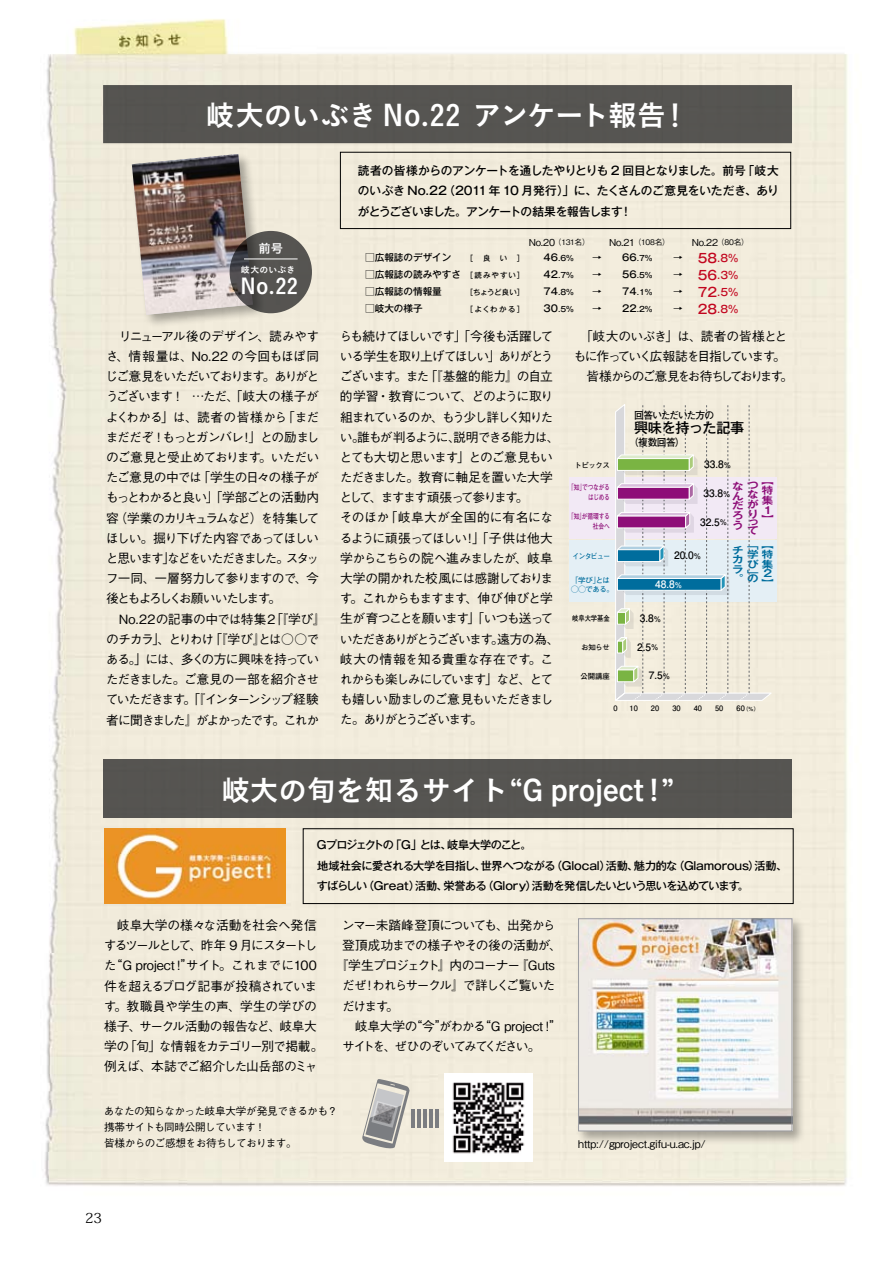
<style>
.page{position:relative;width:893px;height:1263px;background:#fff}
.page>*{position:absolute;margin:0;border:0;box-sizing:border-box;transform-origin:0 0}
.t1{font:28.65px "Koburina Go Std N W6";color:#fff}
.t2{font:28.65px "Koburina Go Std N W6";letter-spacing:-.025em;color:#fff}
.t3{font:21.15px "Koburina Go Std N W6";color:#fff}
.t4{font:500 14.1px "Gothic MB101 Pro";letter-spacing:-.02em;color:#000}
.t5{font:13.8px "Koz Min Pro";color:#000}
.t6{font:500 12.75px/20.2px "Gothic BBB Pro";letter-spacing:-.085em;color:#000}
.t7{font:500 12.75px/20.2px "Gothic BBB Pro";letter-spacing:-.04em;color:#000}
.t8{font:500 12.75px/20.2px "Gothic BBB Pro";letter-spacing:-.11em;color:#000}
.t9{font:500 12.75px "Gothic BBB Pro";letter-spacing:-.02em;color:#000}
.t10{font:500 12.75px "Gothic BBB Pro";letter-spacing:-.105em;color:#000}
.t11{font:500 12.75px "Gothic BBB Pro";letter-spacing:-.055em;color:#000}
.t12{font:500 12.75px "Gothic BBB Pro";letter-spacing:-.025em;color:#000}
.t13{font:500 12.75px "Gothic BBB Pro";letter-spacing:-.15em;color:#000}
.t14{font:12.3px "Koburina Go Std N W6";color:#fff}
.t15{font:500 11.7px/20.2px "Gothic MB101 Pro";letter-spacing:-.04em;color:#000;text-align:justify}
.t16{font:500 11.1px/20.2px "Gothic MB101 Pro";letter-spacing:-.045em;color:#000}
.t17{font:500 10.65px/15.9px "Gothic BBB Pro";letter-spacing:-.04em;color:#000}
.t18{font:500 10.65px "Gothic BBB Pro";letter-spacing:-.01em;color:#000}
.t19{font:700 10.2px "Futo Go B101 Pro";color:#000}
.t20{font:500 10.2px "Gothic MB101 Pro";color:#c2061f}
.t21{font:700 10.2px "Futo Go B101 Pro";color:#fff}
.t22{font:700 10.05px "Futo Go B101 Pro";letter-spacing:-.08em;color:#000}
.t23{font:700 9.9px/9.8px "Gothic MB101 Pro De";color:#8e0e78;scale:1.16 1}
.t24{font:700 9.75px/9.4px "Gothic MB101 Pro De";color:#006d9d;scale:1.18 1}
.t25{font:500 9.6px "Gothic MB101 Pro";color:#000}
.t26{font:500 9.6px "Gothic BBB Pr 6 N";color:#000}
.t27{font:8.85px "Koburina Go Std N W6";letter-spacing:.02em;color:#fff}
.t28{font:500 7.65px "Gothic BBB Pr 6 N";letter-spacing:-.045em;color:#000}
.t29{font:500 7.65px "Gothic MB101 Pro";color:#000}
.t30{font:700 7.5px "Futo Go B101 Pro";letter-spacing:-.02em;color:#000}
.t31{font:700 7.5px/9.3px "Futo Go B101 Pro";letter-spacing:-.03em;color:#8e0e78;text-align:right;scale:.77 1}
.t32{font:500 7.5px "Gothic MB101 Pro";letter-spacing:.04em;color:#000}
.t33{font:700 7.5px/9.3px "Futo Go B101 Pro";letter-spacing:-.08em;color:#006d9d}
.t34{font:700 7.5px "Futo Go B101 Pro";letter-spacing:-.08em;color:#006d9d;scale:.9 1}
.t35{font:700 7.5px "Futo Go B101 Pro";letter-spacing:-.02em;color:#000;scale:.86 1}
.t36{font:700 5.55px "Futo Go B101 Pro";color:#000}
.s1{font-size:9.6px}
.s2{font-size:7.65px}
.s3{font-size:9.6px;color:#000}
.s4{font-size:12.75px}
.s5{font-size:7.5px}
</style>
<div class="page">
<img style="left:44px;top:19px;width:804px;height:1167px">
<div style="left:130px;top:152px;width:136px;height:176px;background:#000;opacity:.31"></div>
<img style="left:132px;top:154px;width:121px;height:161px">
<div style="left:576px;top:916px;width:230px;height:229px;background:#000;opacity:.31"></div>
<img style="left:580px;top:920px;width:210px;height:209px">
<div style="left:578px;top:918px;width:214px;height:213px;border:1px solid #9b9ca0"></div>
<img style="left:445px;top:1074px;width:88px;height:87px">
<svg style="left:362px;top:1079px;width:48px;height:70px;background:#c6c3bc"></svg>
<hr style="left:412px;top:1109px;width:3px;height:18px;background:#7b7d81">
<hr style="left:418px;top:1109px;width:3px;height:18px;background:#7b7d81">
<hr style="left:423px;top:1109px;width:3px;height:18px;background:#7b7d81">
<hr style="left:429px;top:1109px;width:3px;height:18px;background:#7b7d81">
<hr style="left:435px;top:1109px;width:3px;height:18px;background:#7b7d81">
<img style="left:371px;top:1101px;width:27px;height:27px">
<div style="left:340px;top:152px;width:451px;height:77px;border:1px solid #000"></div>
<div style="left:303px;top:828px;width:490px;height:76px;border:1px solid #000"></div>
<div style="left:103px;top:85px;width:689px;height:58px;background:#565451"></div>
<div style="left:103px;top:760px;width:689px;height:58px;background:#565551"></div>
<svg style="left:230px;top:231px;width:82px;height:82px;background:#51504e"></svg>
<hr style="left:244px;top:259px;width:54px;height:1px;background:#fff">
<img style="left:104px;top:828px;width:181px;height:76px">
<div style="left:569px;top:540px;width:208px;height:62px;background:#e4eff5"></div>
<div style="left:569px;top:477px;width:208px;height:62px;background:#f2e9f5"></div>
<svg style="left:614px;top:404px;width:159px;height:297px"></svg>
<h1 class="t2" style="left:205px;top:93px;width:486px">岐大のいぶき No.22 アンケート報告！</h1>
<p class="t14" style="left:258px;top:239px;width:26px">前号</p>
<p class="t27" style="left:241px;top:262px;width:56px">岐大のいぶき</p>
<h2 class="t3" style="left:241px;top:270px;width:58px">No.22</h2>
<p class="t15" style="left:358px;top:159px;width:423px">読者の皆様からのアンケートを通したやりとりも 2 回目となりました。前号「岐大のいぶき No.22（2011 年 10 月発行）」に、たくさんのご意見をいただき、ありがとうございました。アンケートの結果を報告します！</p>
<p class="t28" style="left:529px;top:236px;width:62px"><span class="s1">No.20</span>（131名）</p>
<p class="t28" style="left:609px;top:236px;width:62px"><span class="s1">No.21</span>（108名）</p>
<p class="t26" style="left:692px;top:235px;width:59px">No.22<span class="s2">（80名）</span></p>
<p class="t25" style="left:365px;top:250px;width:88px">□広報誌のデザイン</p>
<p class="t32" style="left:466px;top:252px;width:9px">［</p>
<p class="t32" style="left:483px;top:252px;width:9px">良</p>
<p class="t32" style="left:500px;top:252px;width:26px">い ］</p>
<p class="t29" style="left:544px;top:251px;width:32px"><span class="s1">46</span>.6%</p>
<p class="t25" style="left:592px;top:250px;width:62px">→ 66<span class="s2">.7%</span></p>
<p class="t20" style="left:673px;top:249px;width:67px"><span class="s3">→</span> <span class="s4">58</span>.8%</p>
<p class="t25" style="left:365px;top:267px;width:160px">□広報誌の読みやすさ <span class="s5">［読みやすい］</span></p>
<p class="t29" style="left:544px;top:268px;width:32px"><span class="s1">42</span>.7%</p>
<p class="t25" style="left:592px;top:267px;width:62px">→ 56<span class="s2">.5%</span></p>
<p class="t20" style="left:673px;top:266px;width:67px"><span class="s3">→</span> <span class="s4">56</span>.3%</p>
<p class="t25" style="left:365px;top:284px;width:78px">□広報誌の情報量</p>
<p class="t32" style="left:466px;top:286px;width:60px">［ちょうど良い］</p>
<p class="t29" style="left:544px;top:285px;width:32px"><span class="s1">74</span>.8%</p>
<p class="t25" style="left:592px;top:284px;width:62px">→ 74<span class="s2">.1%</span></p>
<p class="t20" style="left:673px;top:283px;width:67px"><span class="s3">→</span> <span class="s4">72</span>.5%</p>
<p class="t25" style="left:365px;top:301px;width:59px">□岐大の様子</p>
<p class="t32" style="left:466px;top:303px;width:60px">［よくわかる］</p>
<p class="t29" style="left:544px;top:302px;width:32px"><span class="s1">30</span>.5%</p>
<p class="t25" style="left:592px;top:301px;width:62px">→ 22<span class="s2">.2%</span></p>
<p class="t20" style="left:673px;top:300px;width:67px"><span class="s3">→</span> <span class="s4">28</span>.8%</p>
<p class="t6" style="left:106px;top:324px;width:222px">　リニューアル後のデザイン、読みやすさ、情報量は、No.22 の今回もほぼ同じご意見をいただいております。ありがとうございます !　…ただ、「岐大の様子がよくわかる」は、読者の皆様から「まだまだだぞ ! もっとガンバレ！」との励ましのご意見と受止めております。いただいたご意見の中では「学生の日々の様子がもっとわかると良い」「学部ごとの活動内容（学業のカリキュラムなど）を特集してほしい。掘り下げた内容であってほしいと思います」などをいただきました。スタッフ一同、一層努力して参りますので、今後ともよろしくお願いいたします。　No.22の記事の中では特集2「『学び』のチカラ」、とりわけ「『学び』とは○○である。」には、多くの方に興味を持っていただきました。ご意見の一部を紹介させていただきます。「『インターンシップ経験者に聞きました』がよかったです。これか</p>
<p class="t6" style="left:340px;top:324px;width:222px">らも続けてほしいです」「今後も活躍している学生を取り上げてほしい」ありがとうございます。また「『基盤的能力』の自立的学習・教育について、どのように取り組まれているのか、もう少し詳しく知りたい。誰もが判るように、説明できる能力は、とても大切と思います」とのご意見もいただきました。教育に軸足を置いた大学として、ますます頑張って参ります。<br>そのほか「岐阜大が全国的に有名になるように頑張ってほしい！」「子供は他大学からこちらの院へ進みましたが、岐阜大学の開かれた校風には感謝しております。これからもますます、伸び伸びと学生が育つことを願います」「いつも送っていただきありがとうございます。遠方の為、岐大の情報を知る貴重な存在です。これからも楽しみにしています」など、とても嬉しい励ましのご意見もいただきました。ありがとうございます。</p>
<p class="t8" style="left:574px;top:324px;width:221px">　「岐大のいぶき」は、読者の皆様とともに作っていく広報誌を目指しています。　皆様からのご意見をお待ちしております。</p>
<p class="t22" style="left:634px;top:407px;width:81px">回答いただいた方の</p>
<p class="t4" style="left:634px;top:416px;width:112px">興味を持った記事</p>
<p class="t22" style="left:629px;top:434px;width:58px">（複数回答）</p>
<p class="t30" style="left:574px;top:459px;width:37px">トピックス</p>
<p class="t19" style="left:704px;top:456px;width:28px">33.8<span class="s2">%</span></p>
<p class="t23" style="left:732px;top:480px;width:24px">なつん<br>だ<br>ろ<br>う</p>
<p class="t23" style="left:762px;top:475px;width:11px">【特集<br>1】</p>
<p class="t31" style="left:568px;top:482px;width:56px">「知」でつながるはじめる</p>
<p class="t19" style="left:704px;top:485px;width:28px">33.8<span class="s2">%</span></p>
<p class="t23" style="left:747px;top:488px;width:11px;text-align:justify">ながり</p>
<p class="t23" style="left:747px;top:517px;width:11px;line-height:8.1px">って</p>
<p class="t31" style="left:568px;top:511px;width:56px">「知」が循環する社会へ</p>
<p class="t19" style="left:700px;top:513px;width:28px">32.5<span class="s2">%</span></p>
<p class="t24" style="left:732px;top:544px;width:23px">チ<br>カ<br>ラ<br>。の</p>
<p class="t24" style="left:747px;top:539px;width:24px;text-align:justify">「【学特び集」</p>
<p class="t24" style="left:762px;top:568px;width:11px">2】</p>
<p class="t34" style="left:573px;top:550px;width:43px">インタビュー</p>
<p class="t19" style="left:674px;top:547px;width:28px">20.0<span class="s2">%</span></p>
<p class="t33" style="left:571px;top:574px;width:44px">「学び」とは◯◯である。</p>
<p class="t21" style="left:655px;top:576px;width:28px">48.8<span class="s2">%</span></p>
<p class="t35" style="left:572px;top:612px;width:45px">岐阜大学基金</p>
<p class="t19" style="left:640px;top:610px;width:23px">3.8<span class="s2">%</span></p>
<p class="t30" style="left:581px;top:641px;width:30px">お知らせ</p>
<p class="t19" style="left:637px;top:639px;width:23px">2.5<span class="s2">%</span></p>
<p class="t30" style="left:581px;top:670px;width:31px">公開講座</p>
<p class="t19" style="left:649px;top:667px;width:23px">7.5<span class="s2">%</span></p>
<p class="t30" style="left:613px;top:702px;width:6px">0</p>
<p class="t30" style="left:630px;top:702px;width:10px">10</p>
<p class="t30" style="left:651px;top:702px;width:10px">20</p>
<p class="t30" style="left:672px;top:702px;width:10px">30</p>
<p class="t30" style="left:694px;top:702px;width:10px">40</p>
<p class="t30" style="left:715px;top:702px;width:10px">50</p>
<p class="t36" style="left:736px;top:704px;width:24px"><span class="s5">60</span>（％）</p>
<h1 class="t1" style="left:221px;top:768px;width:454px">岐大の旬を知るサイト“G project !”</h1>
<p class="t16" style="left:317px;top:834px;width:472px">Gプロジェクトの「G」とは、岐阜大学のこと。<br>地域社会に愛される大学を目指し、世界へつながる（Glocal）活動、魅力的な（Glamorous）活動、すばらしい（Great）活動、栄誉ある（Glory）活動を発信したいという思いを込めています。</p>
<p class="t7" style="left:104px;top:913px;width:221px">　岐阜大学の様々な活動を社会へ発信するツールとして、昨年 9 月にスタートした“G project !”サイト。これまでに100件を超えるブログ記事が投稿されています。教職員や学生の声、学生の学びの様子、サークル活動の報告など、岐阜大学の「旬」な情報をカテゴリー別で掲載。例えば、本誌でご紹介した山岳部のミャ</p>
<p class="t11" style="left:342px;top:915px;width:215px">ンマー未踏峰登頂についても、出発から</p>
<p class="t12" style="left:342px;top:935px;width:221px">登頂成功までの様子やその後の活動が、</p>
<p class="t6" style="left:335px;top:954px;width:221px">『学生プロジェクト』内のコーナー『Guts</p>
<p class="t10" style="left:342px;top:975px;width:215px">だぜ！われらサークル』で詳しくご覧いた</p>
<p class="t6" style="left:342px;top:994px;width:58px">だけます。</p>
<p class="t9" style="left:342px;top:1016px;width:221px">　岐阜大学の“今”がわかる“G project !”</p>
<p class="t13" style="left:342px;top:1036px;width:200px">サイトを、ぜひのぞいてみてください。</p>
<p class="t17" style="left:104px;top:1102px;width:235px">あなたの知らなかった岐阜大学が発見できるかも？携帯サイトも同時公開しています！<br>皆様からのご感想をお待ちしております。</p>
<p class="t18" style="left:578px;top:1135px;width:129px">http://gproject.gifu-u.ac.jp/</p>
<p class="t5" style="left:85px;top:1208px;width:18px">23</p>
</div>
